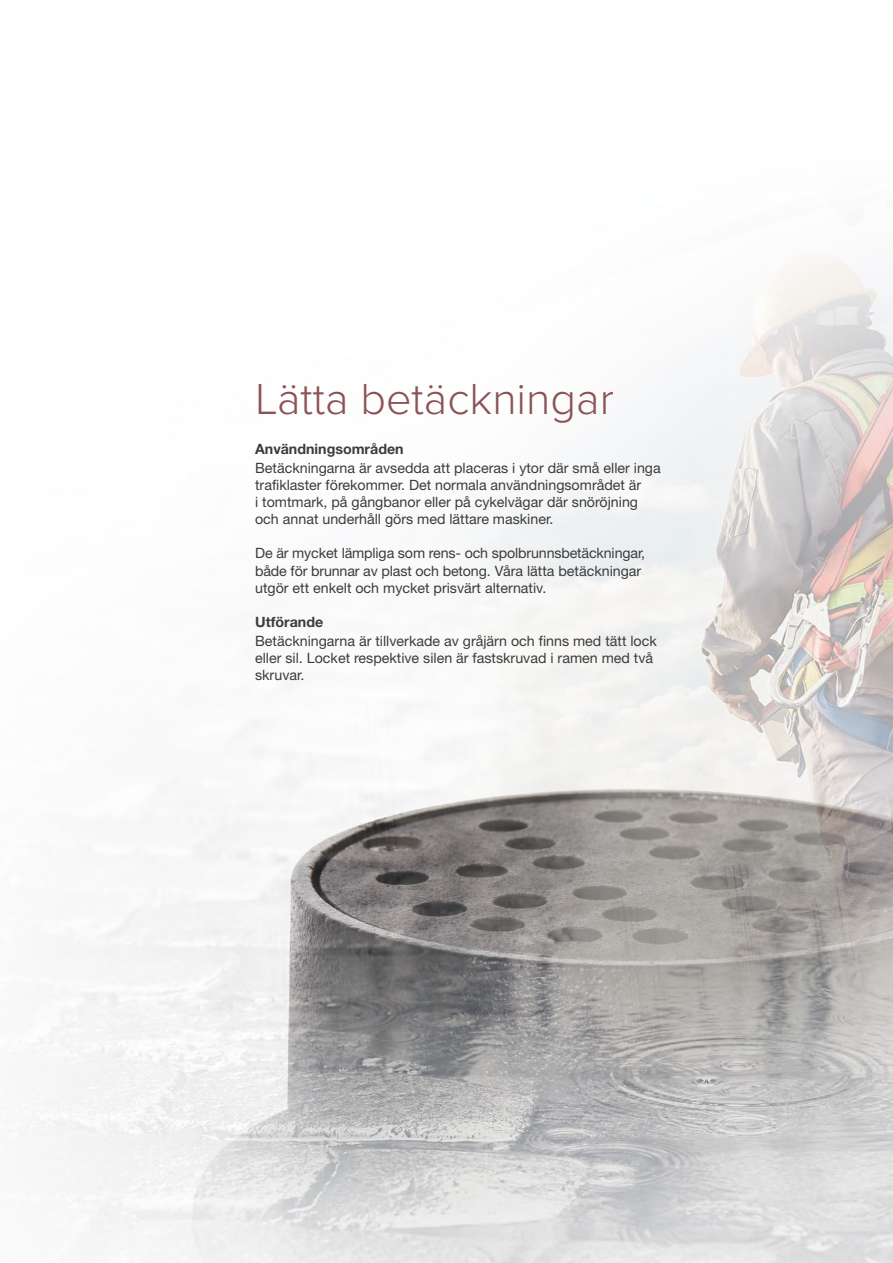
<style>
.page{position:relative;width:893px;height:1263px;background:#fff}
.page>*{position:absolute;margin:0;border:0;box-sizing:border-box;transform-origin:0 0}
.t1{font:300 45px "Proxima Nova";color:#8b5356}
.t2{font:14.25px/17.1px "Helvetica Neue LT Std";color:#3c3c3b}
.t3{font:700 14.25px "Helvetica Neue LT Std";color:#3c3c3b}
</style>
<div class="page">
<img style="left:7px;top:255px;width:886px;height:1008px">
<h1 class="t1" style="left:255px;top:365px;width:360px">Lätta betäckningar</h1>
<p class="t3" style="left:255px;top:440px;width:150px">Användningsområden</p>
<p class="t2" style="left:255px;top:459px;width:407px">Betäckningarna är avsedda att placeras i ytor där små eller inga trafiklaster förekommer. Det normala användningsområdet är<br>i tomtmark, på gångbanor eller på cykelvägar där snöröjning och annat underhåll görs med lättare maskiner.</p>
<p class="t2" style="left:255px;top:545px;width:392px">De är mycket lämpliga som rens- och spolbrunnsbetäckningar, både för brunnar av plast och betong. Våra lätta betäckningar utgör ett enkelt och mycket prisvärt alternativ.</p>
<p class="t3" style="left:255px;top:613px;width:70px">Utförande</p>
<p class="t2" style="left:255px;top:632px;width:403px">Betäckningarna är tillverkade av gråjärn och finns med tätt lock eller sil. Locket respektive silen är fastskruvad i ramen med två skruvar.</p>
</div>
